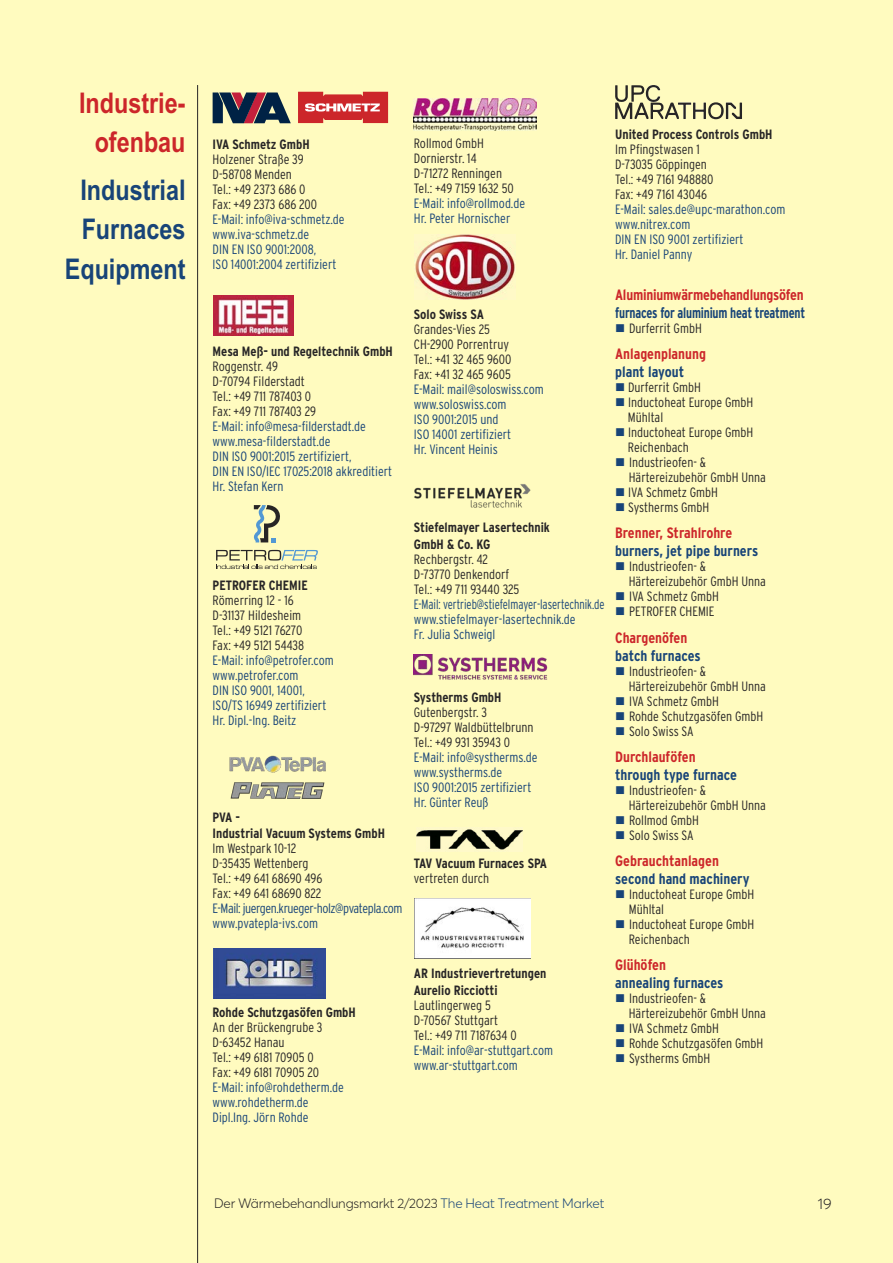
<style>
.page{position:relative;width:893px;height:1263px;background:#fffbbf}
.page>*{position:absolute;margin:0;border:0;box-sizing:border-box;transform-origin:0 0}
.t1{font:700 28.5px/39.3px "Arial Narrow";color:#184478;text-align:center}
.t2{font:700 28.5px/39.3px "Arial Narrow";color:#cc262a;text-align:center}
.t3{font:700 15px "Interstate Condensed";color:#cc262a}
.t4{font:700 15px "Interstate Condensed";color:#184478}
.t5{font:700 15px "Interstate Condensed";color:#184478;scale:.88 1}
.t6{font:300 15px "Averta PE";color:#272526}
.t7{font:300 13.5px/15px "Interstate Condensed";color:#272526}
.t8{font:300 13.5px/15px "Interstate Condensed";color:#184478}
.t9{font:700 13.5px/16.2px "Interstate Condensed";color:#272526}
.t10{font:300 13.5px/15px "Interstate Condensed";color:#184478;scale:.89 1}
.t11{font:300 13.5px/15px "Interstate Condensed";letter-spacing:-.03em;color:#184478}
.t12{font:300 13.5px "Averta PE";letter-spacing:-.01em;color:#272526}
.s1{color:#184478}
</style>
<div class="page">
<hr style="left:197px;top:85px;width:1px;height:1178px;background:#272526">
<img style="left:213px;top:296px;width:81px;height:40px">
<svg style="left:216px;top:550px;width:102px;height:19px"></svg>
<svg style="left:254px;top:505px;width:26px;height:37px"></svg>
<img style="left:229px;top:755px;width:97px;height:44px">
<img style="left:214px;top:948px;width:112px;height:51px">
<svg style="left:213px;top:92px;width:78px;height:31px"></svg>
<svg style="left:298px;top:92px;width:90px;height:31px;background:#d65452"></svg>
<img style="left:414px;top:235px;width:101px;height:64px">
<img style="left:414px;top:484px;width:117px;height:24px">
<img style="left:414px;top:655px;width:134px;height:24px">
<img style="left:417px;top:828px;width:105px;height:24px">
<img style="left:414px;top:898px;width:117px;height:60px">
<img style="left:414px;top:98px;width:122px;height:32px">
<svg style="left:615px;top:85px;width:127px;height:34px"></svg>
<h1 class="t2" style="left:79px;top:84px;width:108px">Industrie&shy;ofenbau</h1>
<h1 class="t1" style="left:65px;top:171px;width:122px">Industrial<br>Furnaces<br>Equipment</h1>
<p class="t9" style="left:213px;top:136px;width:98px">IVA Schmetz GmbH</p>
<p class="t7" style="left:213px;top:152px;width:106px">Holzener Straße 39<br>D-58708 Menden<br>Tel.: +49 2373 686 0<br>Fax: +49 2373 686 200</p>
<p class="t8" style="left:213px;top:212px;width:134px">E-Mail: info@iva-schmetz.de www.iva-schmetz.de<br>DIN EN ISO 9001:2008,<br>ISO 14001:2004 zertifiziert</p>
<p class="t9" style="left:213px;top:343px;width:182px">Mesa Meß- und Regeltechnik GmbH</p>
<p class="t7" style="left:213px;top:359px;width:105px">Roggenstr. 49<br>D-70794 Filderstadt<br>Tel.: +49 711 787403 0<br>Fax: +49 711 787403 29</p>
<p class="t8" style="left:213px;top:419px;width:181px">E-Mail: info@mesa-filderstadt.de www.mesa-filderstadt.de<br>DIN ISO 9001:2015 zertifiziert,<br>DIN EN ISO/IEC 17025:2018 akkreditiert<br>Hr. Stefan Kern</p>
<p class="t9" style="left:213px;top:577px;width:97px">PETROFER CHEMIE</p>
<p class="t7" style="left:213px;top:593px;width:93px">Römerring 12 - 16<br>D-31137 Hildesheim<br>Tel.: +49 5121 76270<br>Fax: +49 5121 54438</p>
<p class="t8" style="left:213px;top:653px;width:123px">E-Mail: info@petrofer.com www.petrofer.com<br>DIN ISO 9001, 14001,<br>ISO/TS 16949 zertifiziert<br>Hr. Dipl.-Ing. Beitz</p>
<p class="t9" style="left:213px;top:809px;width:174px">PVA -<br>Industrial Vacuum Systems GmbH</p>
<p class="t7" style="left:213px;top:841px;width:111px">Im Westpark 10-12<br>D-35435 Wettenberg<br>Tel.: +49 641 68690 496<br>Fax: +49 641 68690 822</p>
<p class="t11" style="left:213px;top:901px;width:191px">E-Mail: juergen.krueger-holz@pvatepla.com www.pvatepla-ivs.com</p>
<p class="t9" style="left:213px;top:1004px;width:145px">Rohde Schutzgasöfen GmbH</p>
<p class="t7" style="left:213px;top:1020px;width:111px">An der Brückengrube 3<br>D-63452 Hanau<br>Tel.: +49 6181 70905 0<br>Fax: +49 6181 70905 20</p>
<p class="t8" style="left:213px;top:1080px;width:133px">E-Mail: info@rohdetherm.de www.rohdetherm.de<br>Dipl.Ing. Jörn Rohde</p>
<p class="t7" style="left:414px;top:135px;width:101px">Rollmod GmbH<br>Dornierstr. 14<br>D-71272 Renningen<br>Tel.: +49 7159 1632 50</p>
<p class="t8" style="left:414px;top:195px;width:113px">E-Mail: info@rollmod.de<br>Hr. Peter Hornischer</p>
<p class="t9" style="left:414px;top:307px;width:72px">Solo Swiss SA</p>
<p class="t7" style="left:414px;top:322px;width:99px">Grandes-Vies 25<br>CH-2900 Porrentruy<br>Tel.: +41 32 465 9600<br>Fax: +41 32 465 9605</p>
<p class="t8" style="left:414px;top:382px;width:131px">E-Mail: mail@soloswiss.com www.soloswiss.com<br>ISO 9001:2015 und<br>ISO 14001 zertifiziert<br>Hr. Vincent Heinis</p>
<p class="t9" style="left:414px;top:520px;width:137px">Stiefelmayer Lasertechnik<br>GmbH &amp; Co. KG</p>
<p class="t7" style="left:414px;top:551px;width:107px">Rechbergstr. 42<br>D-73770 Denkendorf<br>Tel.: +49 711 93440 325</p>
<p class="t10" style="left:414px;top:596px;width:216px">E-Mail: vertrieb@stiefelmayer-lasertechnik.de www.stiefelmayer-lasertechnik.de<br>Fr. Julia Schweigl</p>
<p class="t9" style="left:414px;top:689px;width:89px">Systherms GmbH</p>
<p class="t7" style="left:414px;top:704px;width:121px">Gutenbergstr. 3<br>D-97297 Waldbüttelbrunn<br>Tel.: +49 931 35943 0</p>
<p class="t8" style="left:414px;top:749px;width:125px">E-Mail: info@systherms.de www.systherms.de<br>ISO 9001:2015 zertifiziert<br>Hr. Günter Reuß</p>
<p class="t9" style="left:414px;top:855px;width:135px">TAV Vacuum Furnaces SPA</p>
<p class="t7" style="left:414px;top:871px;width:77px">vertreten durch</p>
<p class="t9" style="left:414px;top:966px;width:134px">AR Industrievertretungen<br>Aurelio Ricciotti</p>
<p class="t7" style="left:414px;top:997px;width:104px">Lautlingerweg 5<br>D-70567 Stuttgart<br>Tel.: +49 711 7187634 0</p>
<p class="t8" style="left:414px;top:1042px;width:141px">E-Mail: info@ar-stuttgart.com www.ar-stuttgart.com</p>
<p class="t9" style="left:615px;top:126px;width:159px">United Process Controls GmbH</p>
<p class="t7" style="left:615px;top:142px;width:100px">Im Pfingstwasen 1<br>D-73035 Göppingen<br>Tel.: +49 7161 948880<br>Fax: +49 7161 43046</p>
<p class="t8" style="left:615px;top:202px;width:172px">E-Mail: sales.de@upc-marathon.com www.nitrex.com<br>DIN EN ISO 9001 zertifiziert<br>Hr. Daniel Panny</p>
<p class="t3" style="left:615px;top:286px;width:190px">Aluminiumwärmebehandlungsöfen</p>
<p class="t5" style="left:615px;top:304px;width:217px">furnaces for aluminium heat treatment</p>
<p class="t7" style="left:615px;top:321px;width:88px"><span class="s1">■</span> Durferrit GmbH</p>
<p class="t3" style="left:615px;top:345px;width:92px">Anlagenplanung</p>
<p class="t4" style="left:615px;top:363px;width:70px">plant layout</p>
<p class="t7" style="left:615px;top:380px;width:87px"><span class="s1">■</span> Durferrit GmbH</p>
<p class="t7" style="left:628px;top:395px;width:127px;text-indent:-13px"><span class="s1">■</span> Inductoheat Europe GmbH<br>Mühltal</p>
<p class="t7" style="left:628px;top:425px;width:127px;text-indent:-13px"><span class="s1">■</span> Inductoheat Europe GmbH<br>Reichenbach</p>
<p class="t7" style="left:629px;top:455px;width:139px;text-indent:-14px"><span class="s1">■</span> Industrieofen- &amp;<br>Härtereizubehör GmbH Unna</p>
<p class="t7" style="left:615px;top:485px;width:104px"><span class="s1">■</span> IVA Schmetz GmbH</p>
<p class="t7" style="left:615px;top:500px;width:96px"><span class="s1">■</span> Systherms GmbH</p>
<p class="t3" style="left:615px;top:524px;width:119px">Brenner, Strahlrohre</p>
<p class="t4" style="left:615px;top:542px;width:145px">burners, jet pipe burners</p>
<p class="t7" style="left:629px;top:559px;width:139px;text-indent:-14px"><span class="s1">■</span> Industrieofen- &amp;<br>Härtereizubehör GmbH Unna</p>
<p class="t7" style="left:615px;top:589px;width:105px"><span class="s1">■</span> IVA Schmetz GmbH</p>
<p class="t7" style="left:615px;top:604px;width:101px"><span class="s1">■</span> PETROFER CHEMIE</p>
<p class="t3" style="left:615px;top:629px;width:74px">Chargenöfen</p>
<p class="t4" style="left:615px;top:647px;width:87px">batch furnaces</p>
<p class="t7" style="left:629px;top:663px;width:139px;text-indent:-14px"><span class="s1">■</span> Industrieofen- &amp;<br>Härtereizubehör GmbH Unna</p>
<p class="t7" style="left:615px;top:693px;width:105px"><span class="s1">■</span> IVA Schmetz GmbH</p>
<p class="t7" style="left:615px;top:708px;width:150px"><span class="s1">■</span> Rohde Schutzgasöfen GmbH</p>
<p class="t7" style="left:615px;top:723px;width:80px"><span class="s1">■</span> Solo Swiss SA</p>
<p class="t3" style="left:615px;top:748px;width:82px">Durchlauföfen</p>
<p class="t4" style="left:615px;top:766px;width:123px">through type furnace</p>
<p class="t7" style="left:629px;top:783px;width:139px;text-indent:-14px"><span class="s1">■</span> Industrieofen- &amp;<br>Härtereizubehör GmbH Unna</p>
<p class="t7" style="left:615px;top:813px;width:85px"><span class="s1">■</span> Rollmod GmbH</p>
<p class="t7" style="left:615px;top:828px;width:80px"><span class="s1">■</span> Solo Swiss SA</p>
<p class="t3" style="left:615px;top:852px;width:105px">Gebrauchtanlagen</p>
<p class="t4" style="left:615px;top:870px;width:136px">second hand machinery</p>
<p class="t7" style="left:629px;top:887px;width:127px;text-indent:-14px"><span class="s1">■</span> Inductoheat Europe GmbH<br>Mühltal</p>
<p class="t7" style="left:629px;top:917px;width:127px;text-indent:-14px"><span class="s1">■</span> Inductoheat Europe GmbH<br>Reichenbach</p>
<p class="t3" style="left:615px;top:956px;width:52px">Glühöfen</p>
<p class="t4" style="left:615px;top:974px;width:110px">annealing furnaces</p>
<p class="t7" style="left:629px;top:991px;width:139px;text-indent:-14px"><span class="s1">■</span> Industrieofen- &amp;<br>Härtereizubehör GmbH Unna</p>
<p class="t7" style="left:615px;top:1021px;width:105px"><span class="s1">■</span> IVA Schmetz GmbH</p>
<p class="t7" style="left:615px;top:1036px;width:150px"><span class="s1">■</span> Rohde Schutzgasöfen GmbH</p>
<p class="t7" style="left:615px;top:1051px;width:97px"><span class="s1">■</span> Systherms GmbH</p>
<p class="t12" style="left:214px;top:1198px;width:392px">Der Wärmebehandlungsmarkt 2/2023 <span class="s1">The Heat Treatment Market</span></p>
<p class="t6" style="left:818px;top:1198px;width:15px">19</p>
</div>
